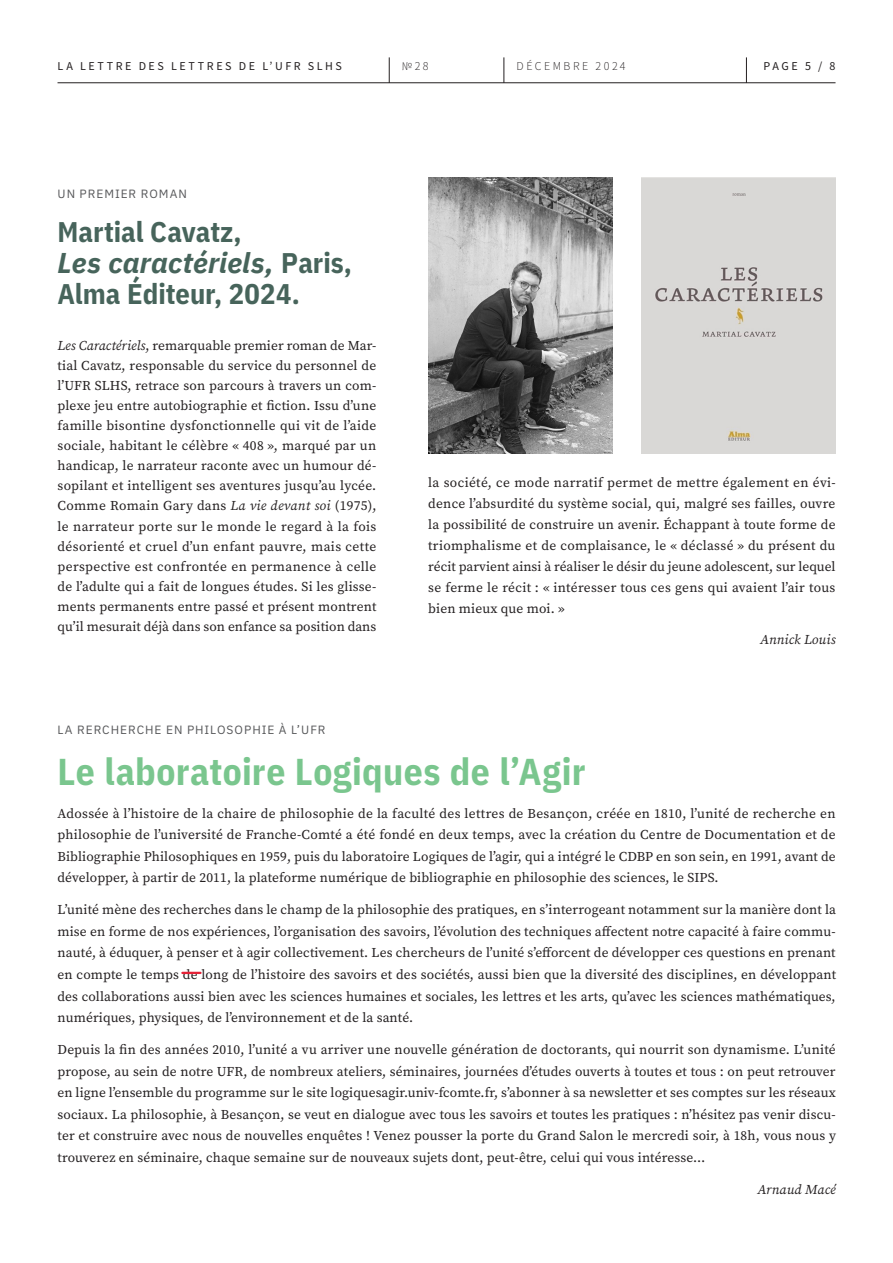
<style>
.page{position:relative;width:893px;height:1263px;background:#fff}
.page>*{position:absolute;margin:0;border:0;box-sizing:border-box;transform-origin:0 0}
.La_Une{font:700 37.5px "IBM Plex Sans Cond";letter-spacing:.01em;color:#7ac68e}
.La_Deux{font:700 28.5px/31.2px "IBM Plex Sans Cond";color:#47645b}
.Texte_Courant{font:13.5px/20.1px "Source Serif Pro";letter-spacing:.01em;color:#231f20;text-align:justify}
.Texte_Courant-2{font:italic 13.5px "Source Serif Pro";letter-spacing:.01em;color:#231f20}
.Chapeau{font:12px "IBM Plex Sans";letter-spacing:.08em;color:#57585a}
.t1{font:12px "Source Sans Pro";letter-spacing:.21em;color:#231f20}
.t2{font:300 12px "Source Sans Pro";letter-spacing:.205em;color:#231f20}
.s1{font-family:"IBM Plex Sans";font-style:italic}
.s2{font-style:italic}
</style>
<div class="page">
<hr style="left:58px;top:83px;width:777px;height:1px;background:#231f20">
<svg style="left:389px;top:57px;width:1px;height:26px"></svg>
<svg style="left:504px;top:57px;width:1px;height:26px"></svg>
<svg style="left:746px;top:57px;width:1px;height:26px"></svg>
<img style="left:428px;top:177px;width:184px;height:276px">
<div style="left:641px;top:177px;width:194px;height:276px;background:#d9d8d6"></div>
<svg style="left:182px;top:972px;width:18px;height:2px"></svg>
<p class="t1" style="left:58px;top:58px;width:286px">LA LETTRE DES LETTRES DE L’UFR SLHS</p>
<p class="t2" style="left:402px;top:58px;width:28px">№28</p>
<p class="t2" style="left:517px;top:58px;width:110px">DÉCEMBRE 2024</p>
<p class="t1" style="left:764px;top:58px;width:73px">PAGE 5 / 8</p>
<p class="Chapeau" style="left:58px;top:184px;width:131px">UN PREMIER ROMAN</p>
<p class="La_Deux" style="left:58px;top:214px;width:296px">Martial Cavatz,<br><span class="s1">Les caractériels,</span> Paris,<br>Alma Éditeur, 2024.</p>
<p class="Texte_Courant" style="left:58px;top:335px;width:320px"><span class="s2">Les Caractériels</span>, remarquable premier roman de Mar&shy;tial Cavatz, responsable du service du personnel de l’UFR SLHS, retrace son parcours à travers un com&shy;plexe jeu entre autobiographie et fiction. Issu d’une famille bisontine dysfonctionnelle qui vit de l’aide sociale, habitant le célèbre « 408 », marqué par un handicap, le narrateur raconte avec un humour dé&shy;sopilant et intelligent ses aventures jusqu’au lycée.<br>Comme Romain Gary dans <span class="s2">La vie devant soi</span> (1975), le narrateur porte sur le monde le regard à la fois désorienté et cruel d’un enfant pauvre, mais cette perspective est confrontée en permanence à celle de l’adulte qui a fait de longues études. Si les glisse&shy;ments permanents entre passé et présent montrent qu’il mesurait déjà dans son enfance sa position dans</p>
<p class="Texte_Courant" style="left:428px;top:472px;width:409px;line-height:21px">la société, ce mode narratif permet de mettre également en évi&shy;dence l’absurdité du système social, qui, malgré ses failles, ouvre la possibilité de construire un avenir. Échappant à toute forme de triomphalisme et de complaisance, le « déclassé » du présent du récit parvient ainsi à réaliser le désir du jeune adolescent, sur lequel se ferme le récit : « intéresser tous ces gens qui avaient l’air tous bien mieux que moi. »</p>
<p class="Texte_Courant-2" style="left:760px;top:631px;width:77px">Annick Louis</p>
<p class="Texte_Courant" style="left:517px;top:473px;width:320px;text-align:left">la société, ce mode narratif permet de mettre égale ment en évidence l’absurdité du système social, qui, malgré ses failles, ouvre la possibilité de construir un av nir. Échappant à toute forme de triomphalisme et de complaisance, le « déclassé » du présent du récit parvient ainsi à réaliser le désir du jeune adolescent,</p>
<p class="Chapeau" style="left:58px;top:720px;width:270px">LA RERCHERCHE EN PHILOSOPHIE À L’UFR</p>
<p class="La_Une" style="left:58px;top:741px;width:529px">Le laboratoire Logiques de l’Agir</p>
<p class="Texte_Courant" style="left:58px;top:802px;width:780px;line-height:21.6px">Adossée à l’histoire de la chaire de philosophie de la faculté des lettres de Besançon, créée en 1810, l’unité de recherche en philosophie de l’université de Franche-Comté a été fondé en deux temps, avec la création du Centre de Documentation et de Bibliographie Philosophiques en 1959, puis du laboratoire Logiques de l’agir, qui a intégré le CDBP en son sein, en 1991, avant de développer, à partir de 2011, la plateforme numérique de bibliographie en philosophie des sciences, le SIPS.</p>
<p class="Texte_Courant" style="left:58px;top:899px;width:780px;line-height:21.6px">L’unité mène des recherches dans le champ de la philosophie des pratiques, en s’interrogeant notamment sur la manière dont la mise en forme de nos expériences, l’organisation des savoirs, l’évolution des techniques affectent notre capacité à faire commu&shy;nauté, à éduquer, à penser et à agir collectivement. Les chercheurs de l’unité s’efforcent de développer ces questions en prenant en compte le temps de long de l’histoire des savoirs et des sociétés, aussi bien que la diversité des disciplines, en développant des collaborations aussi bien avec les sciences humaines et sociales, les lettres et les arts, qu’avec les sciences mathématiques, numériques, physiques, de l’environnement et de la santé.</p>
<p class="Texte_Courant" style="left:58px;top:1039px;width:780px;line-height:21.6px">Depuis la fin des années 2010, l’unité a vu arriver une nouvelle génération de doctorants, qui nourrit son dynamisme. L’unité propose, au sein de notre UFR, de nombreux ateliers, séminaires, journées d’études ouverts à toutes et tous : on peut retrouver en ligne l’ensemble du programme sur le site logiquesagir.univ-fcomte.fr, s’abonner à sa newsletter et ses comptes sur les réseaux sociaux. La philosophie, à Besançon, se veut en dialogue avec tous les savoirs et toutes les pratiques : n’hésitez pas venir discu&shy;ter et construire avec nous de nouvelles enquêtes ! Venez pousser la porte du Grand Salon le mercredi soir, à 18h, vous nous y trouverez en séminaire, chaque semaine sur de nouveaux sujets dont, peut-être, celui qui vous intéresse…</p>
<p class="Texte_Courant-2" style="left:757px;top:1180px;width:80px">Arnaud Macé</p>
</div>
